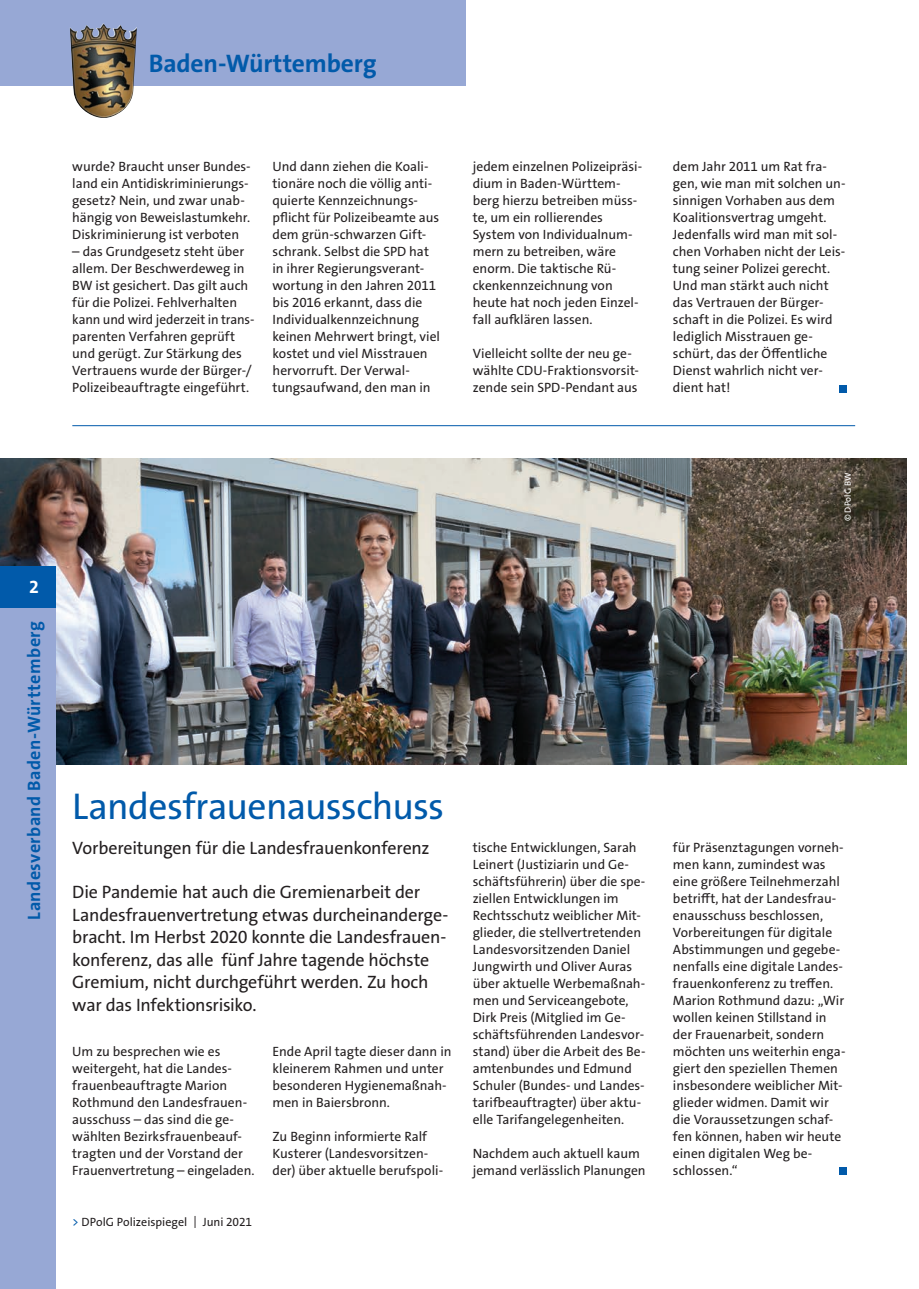
<style>
.page{position:relative;width:919px;height:1289px;background:#fff}
.page>*{position:absolute;margin:0;border:0;box-sizing:border-box;transform-origin:0 0}
.Headline_25_pt{font:37.5px "The Sans Os F";letter-spacing:-.02em;color:#015aaa}
.t1{font:700 25.5px "The Sans Os F";letter-spacing:-.005em;color:#015aaa}
.Vorspann{font:18px/22.5px "The Sans Os F";letter-spacing:-.01em;color:#231f20}
.t2{font:700 18px "The Sans Os F";letter-spacing:.025em;color:#015aaa}
.t3{font:700 18px "The Sans Os F";color:#fff}
.Grundtext{font:13.5px/17px "The Sans Os F";color:#231f20}
.t4{font:12px "The Sans Os F";color:#231f20}
.Fotonachweis{font:9px "The Sans Os F";letter-spacing:.015em;color:#fff}
.s1{color:#015aaa}
</style>
<div class="page">
<div style="left:839px;top:385px;width:7px;height:7px;background:#015aaa"></div>
<hr style="left:72px;top:425px;width:783px;height:1px;background:#015aaa">
<img style="left:0;top:458px;width:906px;height:306px">
<div style="left:839px;top:1167px;width:7px;height:7px;background:#015aaa"></div>
<div style="left:0;top:566px;width:55px;height:42px;background:#015aaa"></div>
<div style="left:0;top:608px;width:55px;height:680px;background:#97a8d5"></div>
<div style="left:0;top:0;width:466px;height:85px;background:#97a8d5"></div>
<img style="left:70px;top:23px;width:67px;height:95px">
<h2 class="t1" style="left:149px;top:47px;width:229px">Baden-Württemberg</h2>
<p class="Grundtext" style="left:72px;top:158px;width:180px">wurde? Braucht unser Bundes&shy;land ein Antidiskriminierungs&shy;gesetz? Nein, und zwar unab&shy;hängig von Beweislastumkehr.<br>Diskriminierung ist verboten</p>
<p class="Grundtext" style="left:72px;top:243px;width:183px">– das Grundgesetz steht über allem. Der Beschwerdeweg in<br>BW ist gesichert. Das gilt auch für die Polizei. Fehlverhalten kann und wird jederzeit in trans&shy;parenten Verfahren geprüft und gerügt. Zur Stärkung des<br>Vertrauens wurde der Bürger-/<br>Polizeibeauftragte eingeführt.</p>
<p class="Grundtext" style="left:272px;top:158px;width:169px">Und dann ziehen die Koali&shy;tionäre noch die völlig anti&shy;quierte Kennzeichnungs&shy;pflicht für Polizeibeamte aus dem grün-schwarzen Gift&shy;schrank. Selbst die SPD hat in ihrer Regierungsverant&shy;wortung in den Jahren 2011 bis 2016 erkannt, dass die<br>Individualkennzeichnung keinen Mehrwert bringt, viel kostet und viel Misstrauen hervorruft. Der Verwal&shy;tungsaufwand, den man in</p>
<p class="Grundtext" style="left:472px;top:158px;width:171px">jedem einzelnen Polizeipräsi&shy;dium in Baden-Württem&shy;berg hierzu betreiben müss&shy;te, um ein rollierendes<br>System von Individualnum&shy;mern zu betreiben, wäre enorm. Die taktische Rü&shy;ckenkennzeichnung von heute hat noch jeden Einzel&shy;fall aufklären lassen.</p>
<p class="Grundtext" style="left:472px;top:345px;width:168px">Vielleicht sollte der neu ge&shy;wählte CDU-Fraktionsvorsit&shy;zende sein SPD-Pendant aus</p>
<p class="Grundtext" style="left:673px;top:158px;width:174px">dem Jahr 2011 um Rat fra&shy;gen, wie man mit solchen un&shy;sinnigen Vorhaben aus dem<br>Koalitionsvertrag umgeht.<br>Jedenfalls wird man mit sol&shy;chen Vorhaben nicht der Leis&shy;tung seiner Polizei gerecht.<br>Und man stärkt auch nicht das Vertrauen der Bürger&shy;schaft in die Polizei. Es wird lediglich Misstrauen ge&shy;schürt, das der Öffentliche<br>Dienst wahrlich nicht ver&shy;dient hat!</p>
<h3 class="t3" style="left:29px;top:575px;width:11px">2</h3>
<h3 class="t2" style="left:22px;top:919px;width:300px;rotate:-90deg">Landesverband Baden-Württemberg</h3>
<p class="Headline_25_pt" style="left:72px;top:782px;width:373px">Landesfrauenausschuss</p>
<p class="Vorspann" style="left:72px;top:837px;width:358px">Vorbereitungen für die Landesfrauenkonferenz</p>
<p class="Vorspann" style="left:72px;top:880px;width:377px">Die Pandemie hat auch die Gremienarbeit der Landesfrauenvertretung etwas durcheinanderge&shy;bracht. Im Herbst 2020 konnte die Landesfrauen&shy;konferenz, das alle fünf Jahre tagende höchste Gremium, nicht durchgeführt werden. Zu hoch war das Infektionsrisiko.</p>
<p class="Grundtext" style="left:72px;top:1042px;width:184px">Um zu besprechen wie es weitergeht, hat die Landes&shy;frauenbeauftragte Marion<br>Rothmund den Landesfrauen&shy;ausschuss – das sind die ge&shy;wählten Bezirksfrauenbeauf&shy;tragten und der Vorstand der<br>Frauenvertretung – eingeladen.</p>
<p class="Grundtext" style="left:272px;top:1042px;width:180px">Ende April tagte dieser dann in kleinerem Rahmen und unter besonderen Hygienemaßnah&shy;men in Baiersbronn.</p>
<p class="Grundtext" style="left:272px;top:1127px;width:172px">Zu Beginn informierte Ralf<br>Kusterer (Landesvorsitzen&shy;der) über aktuelle berufspoli-</p>
<p class="t4" style="left:72px;top:1213px;width:181px"><span class="s1">&gt;</span> DPolG Polizeispiegel | Juni 2021</p>
<p class="Grundtext" style="left:472px;top:838px;width:174px">tische Entwicklungen, Sarah<br>Leinert (Justiziarin und Ge&shy;schäftsführerin) über die spe&shy;ziellen Entwicklungen im<br>Rechtsschutz weiblicher Mit&shy;glieder, die stellvertretenden<br>Landesvorsitzenden Daniel<br>Jungwirth und Oliver Auras über aktuelle Werbemaßnah&shy;men und Serviceangebote,<br>Dirk Preis (Mitglied im Ge&shy;schäftsführenden Landesvor&shy;stand) über die Arbeit des Be&shy;amtenbundes und Edmund<br>Schuler (Bundes- und Landes&shy;tarifbeauftragter) über aktu&shy;elle Tarifangelegenheiten.</p>
<p class="Grundtext" style="left:472px;top:1144px;width:174px">Nachdem auch aktuell kaum jemand verlässlich Planungen</p>
<p class="Fotonachweis" style="left:841px;top:521px;width:51px;rotate:-90deg">© DPolG BW</p>
<p class="Grundtext" style="left:673px;top:838px;width:174px">für Präsenztagungen vorneh&shy;men kann, zumindest was eine größere Teilnehmerzahl betrifft, hat der Landesfrau&shy;enausschuss beschlossen,<br>Vorbereitungen für digitale<br>Abstimmungen und gegebe&shy;nenfalls eine digitale Landes&shy;frauenkonferenz zu treffen.<br>Marion Rothmund dazu: „Wir wollen keinen Stillstand in der Frauenarbeit, sondern möchten uns weiterhin enga&shy;giert den speziellen Themen insbesondere weiblicher Mit&shy;glieder widmen. Damit wir die Voraussetzungen schaf&shy;fen können, haben wir heute einen digitalen Weg be&shy;schlossen.“</p>
</div>
